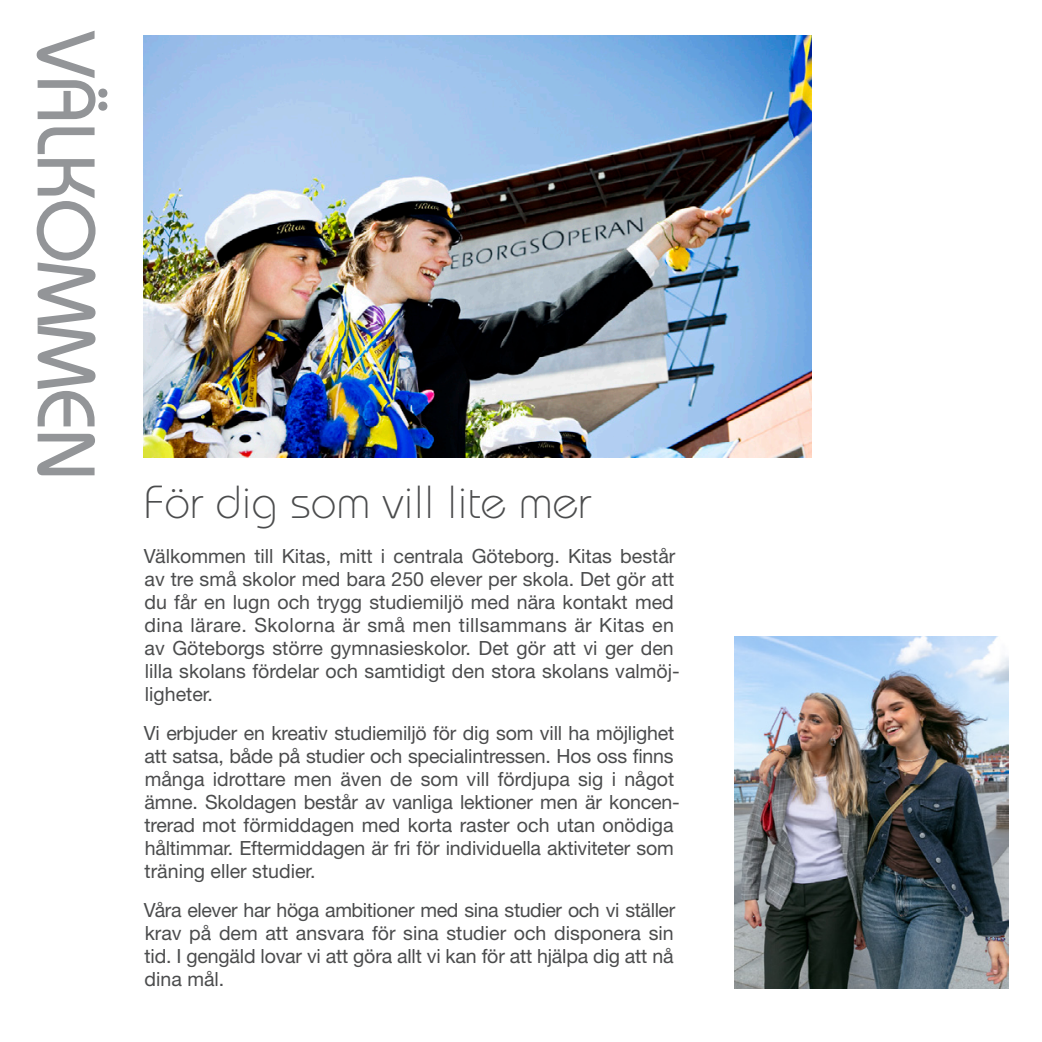
<style>
.page{position:relative;width:1042px;height:1042px;background:#fff}
.page>*{position:absolute;margin:0;border:0;box-sizing:border-box;transform-origin:0 0}
.t1{font:500 81.38px "Bauhaus Std";color:#939598}
.t2{font:300 46.2px "Bauhaus Std";color:#4b4c4d}
.t3{font:19.6px/23.1px "Helvetica Neue LT Std";color:#4b4c4d}
</style>
<div class="page">
<img style="left:144px;top:35px;width:668px;height:422px">
<img style="left:734px;top:636px;width:274px;height:352px">
<p class="t1" style="left:114px;top:32px;width:449px;rotate:90deg">VÄLKOMMEN</p>
<p class="t2" style="left:144px;top:475px;width:449px">För dig som vill lite mer</p>
<p class="t3" style="left:144px;top:544px;width:537px">Välkommen till Kitas, mitt i centrala Göteborg. Kitas består av tre små skolor med bara 250 elever per skola. Det gör att du får en lugn och trygg studiemiljö med nära kontakt med dina lärare. Skolorna är små men tillsammans är Kitas en av Göteborgs större gymnasieskolor. Det gör att vi ger den lilla skolans fördelar och samtidigt den stora skolans valmöj&shy;ligheter.</p>
<p class="t3" style="left:144px;top:721px;width:537px">Vi erbjuder en kreativ studiemiljö för dig som vill ha möjlighet att satsa, både på studier och specialintressen. Hos oss finns många idrottare men även de som vill fördjupa sig i något ämne. Skoldagen består av vanliga lektioner men är koncen&shy;trerad mot förmiddagen med korta raster och utan onödiga håltimmar. Eftermiddagen är fri för individuella aktiviteter som träning eller studier.</p>
<p class="t3" style="left:144px;top:898px;width:533px;text-align:justify">Våra elever har höga ambitioner med sina studier och vi ställer krav på dem att ansvara för sina studier och disponera sin tid. I gengäld lovar vi att göra allt vi kan för att hjälpa dig att nå dina mål.</p>
</div>
